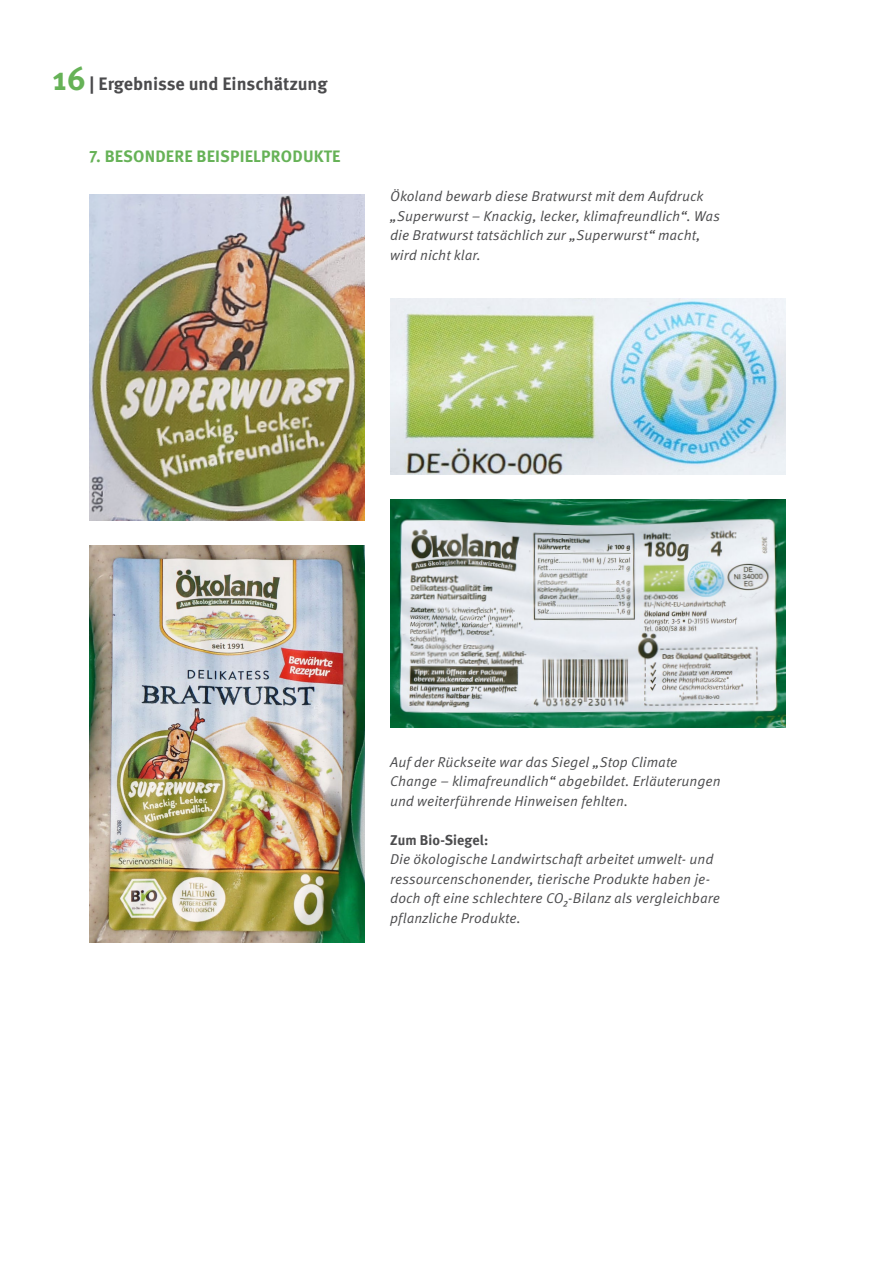
<style>
.page{position:relative;width:893px;height:1263px;background:#fff}
.page>*{position:absolute;margin:0;border:0;box-sizing:border-box;transform-origin:0 0}
.t1{font:700 18px "Meta Pro";color:#4b4b4d}
.t2{font:700 16.5px "Meta Pro";letter-spacing:.01em;color:#66b257}
.t3{font:14.25px/19.5px "Meta Pro Norm Ita";color:#4b4b4d}
.t4{font:700 14.25px "Meta";letter-spacing:.005em;color:#4b4b4d}
.s1{font-size:33px;color:#66b257}
</style>
<div class="page">
<img style="left:89px;top:545px;width:276px;height:397px">
<img style="left:390px;top:500px;width:396px;height:228px">
<img style="left:390px;top:299px;width:396px;height:175px">
<img style="left:90px;top:195px;width:275px;height:325px">
<p class="t1" style="left:53px;top:70px;width:277px"><span class="s1">16</span> | Ergebnisse und Einschätzung</p>
<p class="t2" style="left:89px;top:144px;width:253px">7. BESONDERE BEISPIELPRODUKTE</p>
<p class="t3" style="left:390px;top:186px;width:331px">Ökoland bewarb diese Bratwurst mit dem Aufdruck „Superwurst – Knackig, lecker, klimafreundlich“. Was die Bratwurst tatsächlich zur „Superwurst“ macht, wird nicht klar.</p>
<p class="t3" style="left:390px;top:751px;width:332px">Auf der Rückseite war das Siegel „Stop Climate<br>Change – klimafreundlich“ abgebildet. Erläuterungen und weiterführende Hinweisen fehlten.</p>
<p class="t4" style="left:390px;top:831px;width:100px">Zum Bio-Siegel:</p>
<p class="t3" style="left:390px;top:849px;width:331px">Die ökologische Landwirtschaft arbeitet umwelt- und ressourcenschonender, tierische Produkte haben je&shy;doch oft eine schlechtere CO₂-Bilanz als vergleichbare pflanzliche Produkte.</p>
</div>
